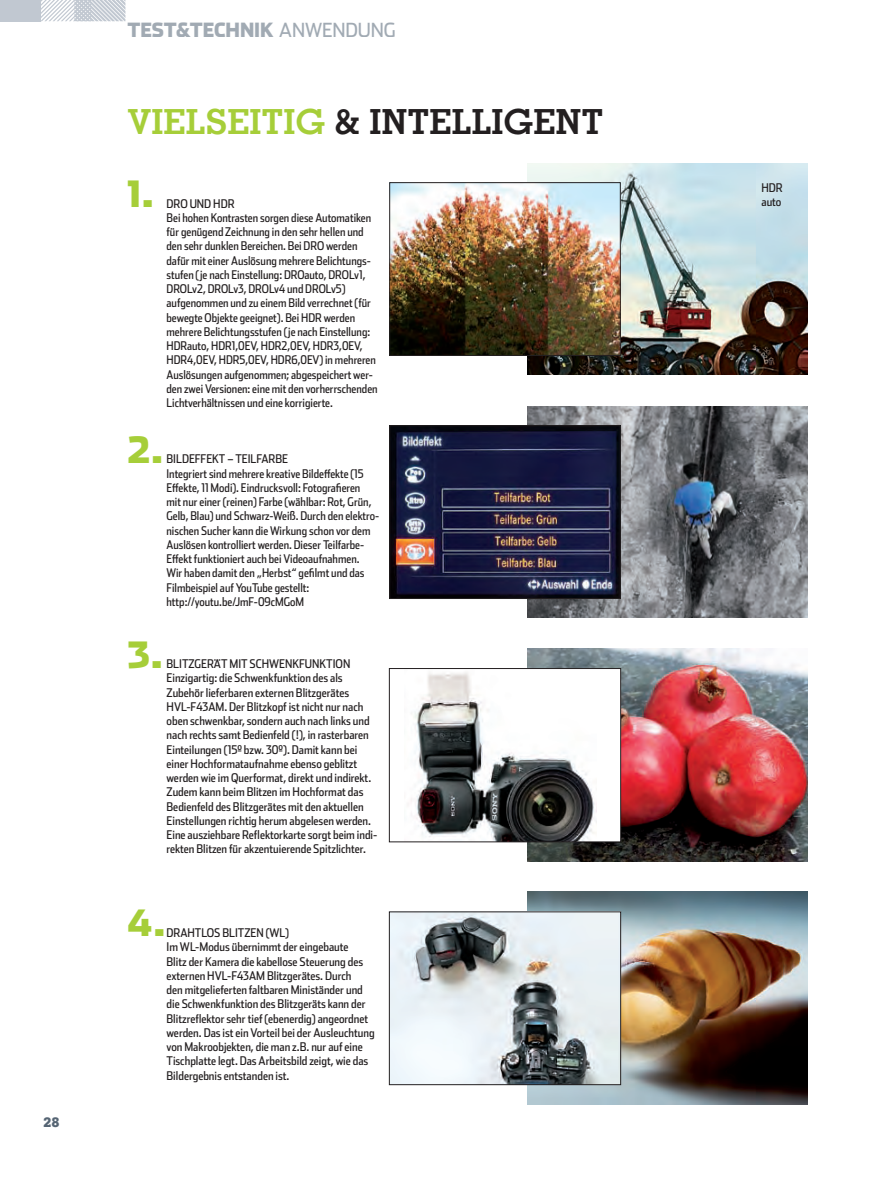
<style>
.page{position:relative;width:893px;height:1191px;background:#fff}
.page>*{position:absolute;margin:0;border:0;box-sizing:border-box;transform-origin:0 0}
.Product_head{font:900 36px "Stainless";color:#a6ce39}
.Headline{font:700 34.5px "Memphis LT Std";color:#231f20;scale:1.04 1}
.t1{font:900 19.5px "Stainless";letter-spacing:-.005em;color:#717f8d;scale:.95 1}
.t2{font:800 13.5px "Memphis LT Std";color:#566574;scale:.9 1}
.Subline{font:12px/14.2px "Stainless Cond";color:#231f20}
.s1{font-weight:400}
.s2{color:#a6ce39}
</style>
<div class="page">
<svg style="left:40px;top:0;width:85px;height:21px"></svg>
<div style="left:0;top:0;width:40px;height:21px;background:#c1c8d1"></div>
<img style="left:528px;top:163px;width:279px;height:212px">
<img style="left:391px;top:184px;width:228px;height:170px">
<div style="left:389px;top:182px;width:232px;height:174px;border:1px solid #231f20"></div>
<img style="left:527px;top:649px;width:281px;height:212px">
<div style="left:389px;top:668px;width:232px;height:174px;background:#fff"></div>
<img style="left:411px;top:672px;width:185px;height:168px">
<div style="left:389px;top:668px;width:232px;height:174px;border:1px solid #231f20"></div>
<img style="left:527px;top:892px;width:281px;height:212px">
<img style="left:391px;top:913px;width:228px;height:170px">
<div style="left:389px;top:911px;width:232px;height:174px;border:1px solid #231f20"></div>
<img style="left:528px;top:406px;width:279px;height:212px">
<img style="left:391px;top:427px;width:228px;height:170px">
<div style="left:389px;top:425px;width:232px;height:174px;border:1px solid #231f20"></div>
<p class="t2" style="left:43px;top:1113px;width:19px">28</p>
<h3 class="t1" style="left:128px;top:17px;width:284px">TEST&amp;TECHNIK <span class="s1">ANWENDUNG</span></h3>
<p class="Headline" style="left:128px;top:100px;width:457px"><span class="s2">VIELSEITIG</span> &amp; INTELLIGENT</p>
<p class="Product_head" style="left:128px;top:171px;width:28px">1.</p>
<p class="Subline" style="left:167px;top:196px;width:70px">DRO und HDR</p>
<p class="Subline" style="left:167px;top:210px;width:213px">Bei hohen Kontrasten sorgen diese Automatiken für genügend Zeichnung in den sehr hellen und den sehr dunklen Bereichen. Bei DRO werden dafür mit einer Auslösung mehrere Belichtungs&shy;stufen (je nach Einstellung: DROauto, DROLv1, DROLv2, DROLv3, DROLv4 und DROLv5) aufgenommen und zu einem Bild verrechnet (für bewegte Objekte geeignet). Bei HDR werden mehrere Belichtungsstufen (je nach Einstellung:<br>HDRauto, HDR1,0EV, HDR2,0EV, HDR3,0EV, HDR4,0EV, HDR5,0EV, HDR6,0EV) in mehreren Auslösungen aufgenommen; abgespeichert wer&shy;den zwei Versionen: eine mit den vorherrschenden Lichtverhältnissen und eine korrigierte.</p>
<p class="Product_head" style="left:128px;top:427px;width:38px">2.</p>
<p class="Subline" style="left:167px;top:452px;width:14px">Bildeffekt</p>
<p class="Subline" style="left:227px;top:452px;width:22px">– Teilfarbe</p>
<p class="Subline" style="left:167px;top:466px;width:214px">Integriert sind mehrere kreative Bildeffekte (15<br>Effekte, 11 Modi). Eindrucksvoll: Fotografieren<br>mit nur einer (reinen) Farbe (wählbar: Rot, Grün, Gelb, Blau) und Schwarz-Weiß. Durch den elektro&shy;nischen Sucher kann die Wirkung schon vor dem Auslösen kontrolliert werden. Dieser Teilfarbe-Effekt funktioniert auch bei Videoaufnahmen.<br>Wir haben damit den „Herbst“ gefilmt und das Filmbeispiel auf YouTube gestellt: http://youtu.be/JmF-09cMGoM</p>
<p class="Product_head" style="left:128px;top:631px;width:37px">3.</p>
<p class="Subline" style="left:167px;top:656px;width:14px">Blitzger</p>
<p class="Subline" style="left:214px;top:656px;width:50px">ät mit Schwenkf</p>
<p class="Subline" style="left:305px;top:656px;width:15px">unktion</p>
<p class="Subline" style="left:167px;top:671px;width:212px">Einzigartig: die Schwenkfunktion des als Zubehör lieferbaren externen Blitzgerätes HVL-F43AM. Der Blitzkopf ist nicht nur nach oben schwenkbar, sondern auch nach links und nach rechts samt Bedienfeld (!), in rasterbaren Einteilungen (15º bzw. 30º). Damit kann bei einer Hochformataufnahme ebenso geblitzt werden wie im Querformat, direkt und indirekt.<br>Zudem kann beim Blitzen im Hochformat das Bedienfeld des Blitzgerätes mit den aktuellen Einstellungen richtig herum abgelesen werden.<br>Eine ausziehbare Reflektorkarte sorgt beim indi&shy;rekten Blitzen für akzentuierende Spitzlichter.</p>
<p class="Product_head" style="left:128px;top:900px;width:40px">4.</p>
<p class="Subline" style="left:167px;top:925px;width:15px">Drahtlos</p>
<p class="Subline" style="left:222px;top:925px;width:14px">Blitzen</p>
<p class="Subline" style="left:266px;top:925px;width:25px">(WL)</p>
<p class="Subline" style="left:167px;top:939px;width:210px">Im WL-Modus übernimmt der eingebaute<br>Blitz der Kamera die kabellose Steuerung des externen HVL-F43AM Blitzgerätes. Durch<br>den mitgelieferten faltbaren Ministänder und die Schwenkfunktion des Blitzgeräts kann der Blitzreflektor sehr tief (ebenerdig) angeordnet werden. Das ist ein Vorteil bei der Ausleuchtung von Makroobjekten, die man z.B. nur auf eine Tischplatte legt. Das Arbeitsbild zeigt, wie das Bildergebnis entstanden ist.</p>
<p class="Subline" style="left:761px;top:180px;width:23px">HDR auto</p>
</div>
